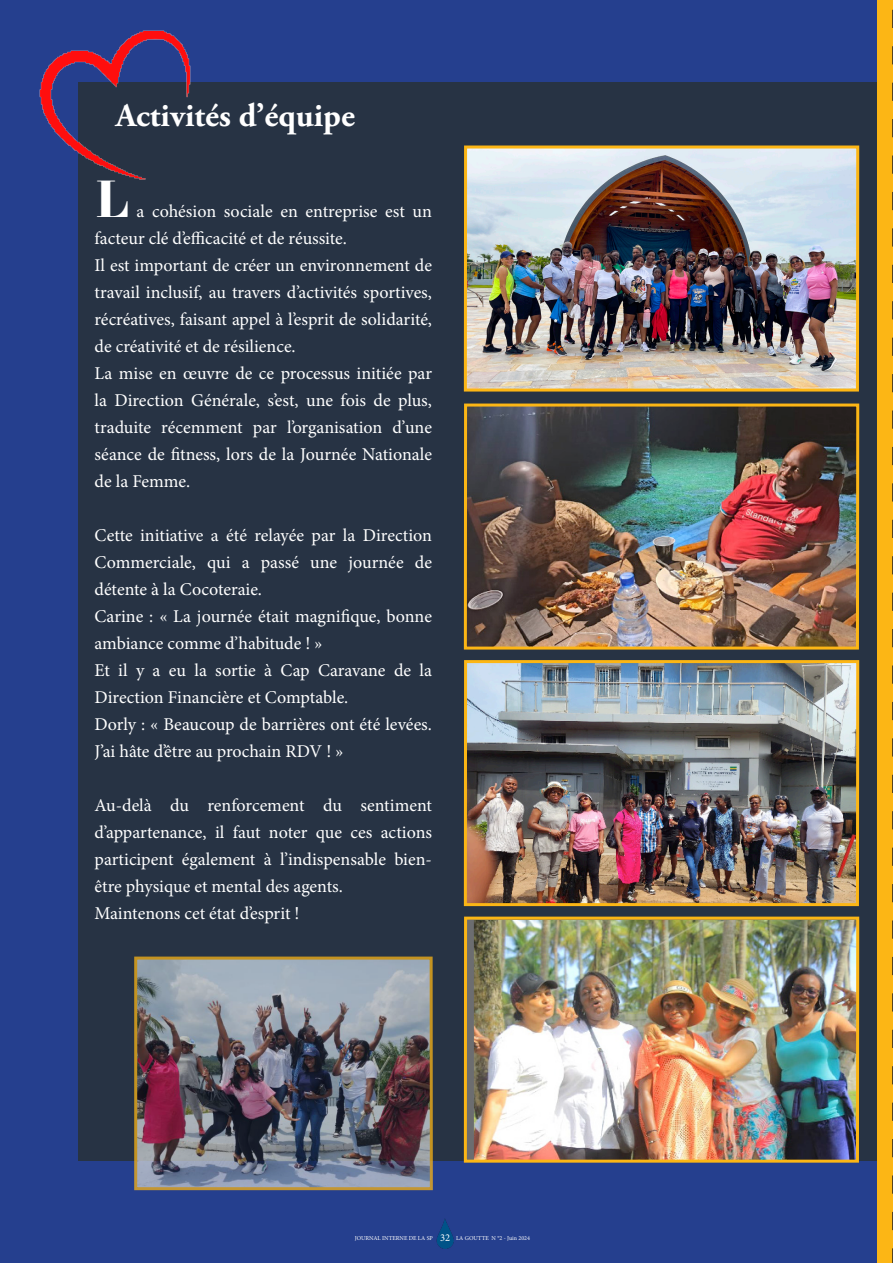
<style>
.page{position:relative;width:893px;height:1263px;background:#fff}
.page>*{position:absolute;margin:0;border:0;box-sizing:border-box;transform-origin:0 0}
.Headline__Center{font:700 49.5px "Essonnes Test Display";color:#fff}
.t1{font:700 33px "Adobe Garamond Pro";color:#fff}
.body_text_White{font:18px/27px "Minion Pro";color:#fff}
.t2{font:10.5px "Minion Pro";color:#fff}
.t3{font:6px "Minion Pro";color:#fff}
</style>
<div class="page">
<div style="left:75px;top:74px;width:808px;height:1093px;background:#273344"></div>
<img style="left:468px;top:150px;width:387px;height:238px">
<div style="left:464px;top:146px;width:395px;height:246px;border:3px solid #fcb615"></div>
<img style="left:468px;top:408px;width:387px;height:238px">
<div style="left:464px;top:404px;width:395px;height:246px;border:3px solid #fcb615"></div>
<img style="left:468px;top:664px;width:387px;height:238px">
<div style="left:464px;top:660px;width:395px;height:246px;border:3px solid #fcb615"></div>
<div style="left:0;top:0;width:883px;height:82px;background:#253f8e"></div>
<div style="left:0;top:0;width:77px;height:1235px;background:#253f8e"></div>
<div style="left:0;top:1161px;width:883px;height:102px;background:#253f8e"></div>
<div style="left:878px;top:0;width:15px;height:1263px;background:#fcb615"></div>
<img style="left:436px;top:1218px;width:18px;height:31px">
<svg style="left:892px;top:9px;width:1px;height:1254px"></svg>
<img style="left:39px;top:30px;width:152px;height:154px">
<img style="left:474px;top:921px;width:381px;height:238px">
<div style="left:464px;top:917px;width:395px;height:246px;border:3px solid #fcb615"></div>
<img style="left:138px;top:960px;width:291px;height:226px">
<div style="left:134px;top:956px;width:299px;height:234px;border:3px solid #fcb615"></div>
<p class="t1" style="left:116px;top:97px;width:241px">Activités d’équipe</p>
<p class="Headline__Center" style="left:96px;top:180px;width:36px">L</p>
<p class="body_text_White" style="left:94px;top:198px;width:339px;text-indent:42px">a cohésion sociale en entreprise est un facteur clé d’efficacité et de réussite.</p>
<p class="body_text_White" style="left:94px;top:252px;width:339px;text-align:justify">Il est important de créer un environnement de travail inclusif, au travers d’activités sportives, récréatives, faisant appel à l’esprit de solidarité, de créativité et de résilience.</p>
<p class="body_text_White" style="left:94px;top:360px;width:339px;text-align:justify">La mise en œuvre de ce processus initiée par la Direction Générale, s’est, une fois de plus, traduite récemment par l’organisation d’une séance de fitness, lors de la Journée Nationale de la Femme.</p>
<p class="body_text_White" style="left:94px;top:522px;width:339px;text-align:justify">Cette initiative a été relayée par la Direction Commerciale, qui a passé une journée de détente à la Cocoteraie.</p>
<p class="body_text_White" style="left:94px;top:603px;width:339px">Carine : « La journée était magnifique, bonne ambiance comme d’habitude ! »</p>
<p class="body_text_White" style="left:94px;top:657px;width:339px">Et il y a eu la sortie à Cap Caravane de la<br>Direction Financière et Comptable.</p>
<p class="body_text_White" style="left:94px;top:711px;width:339px">Dorly : « Beaucoup de barrières ont été levées.<br>J’ai hâte d’être au prochain RDV ! »</p>
<p class="body_text_White" style="left:94px;top:792px;width:339px;text-align:justify">Au-delà du renforcement du sentiment d’appartenance, il faut noter que ces actions participent également à l’indispensable bien&shy;être physique et mental des agents.</p>
<p class="body_text_White" style="left:94px;top:900px;width:207px">Maintenons cet état d’esprit !</p>
<p class="t2" style="left:440px;top:1230px;width:12px">32</p>
<p class="t3" style="left:355px;top:1234px;width:80px">JOURNAL INTERNE DE LA SP</p>
<p class="t3" style="left:456px;top:1234px;width:75px">LA GOUTTE N °2 - Juin 2024</p>
</div>
